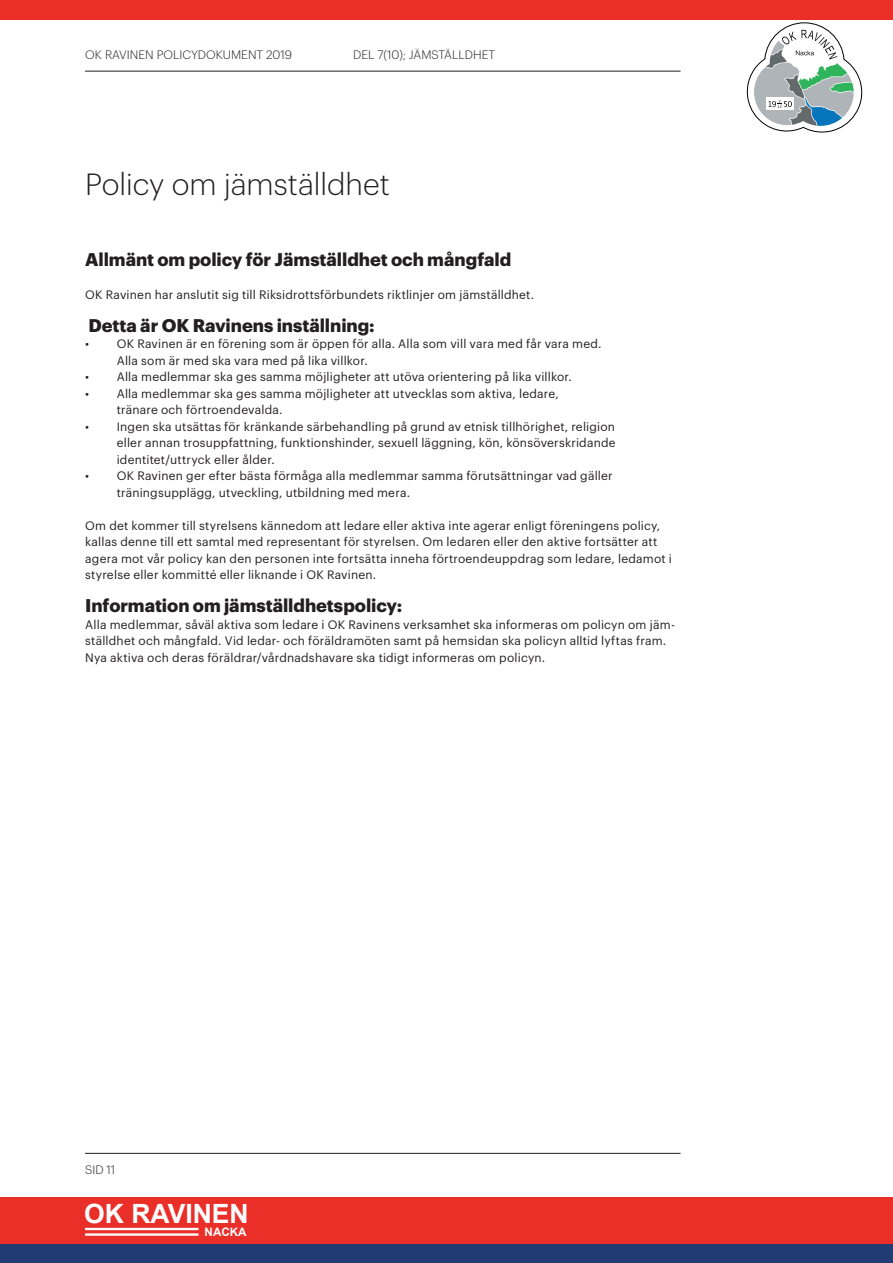
<style>
.page{position:relative;width:893px;height:1263px;background:#fff}
.page>*{position:absolute;margin:0;border:0;box-sizing:border-box;transform-origin:0 0}
.t1{font:300 30px "Graphik";color:#231f20}
.t2{font:700 26.55px "Arial";color:#fff}
.t3{font:700 18px "Graphik";letter-spacing:-.005em;color:#231f20}
.t4{font:12px/16.5px "Graphik";letter-spacing:.015em;color:#231f20}
.t5{font:300 12px "Graphik";color:#231f20}
.t6{font:700 11.7px "Arial";color:#fff}
</style>
<div class="page">
<svg style="left:747px;top:22px;width:115px;height:110px"></svg>
<hr style="left:85px;top:1153px;width:596px;height:1px;background:#231f20">
<hr style="left:85px;top:71px;width:596px;height:1px;background:#231f20">
<div style="left:0;top:1198px;width:893px;height:47px;background:#ea2f29"></div>
<div style="left:0;top:1245px;width:893px;height:18px;background:#213b73"></div>
<div style="left:0;top:0;width:893px;height:19px;background:#ea2f29"></div>
<hr style="left:85px;top:1228px;width:114px;height:2px;background:#fff">
<hr style="left:85px;top:1233px;width:114px;height:3px;background:#fff">
<p class="t5" style="left:85px;top:46px;width:208px">OK RAVINEN POLICYDOKUMENT 2019</p>
<p class="t5" style="left:353px;top:46px;width:143px">DEL 7(10); JÄMSTÄLLDHET</p>
<h1 class="t1" style="left:85px;top:162px;width:306px">Policy om jämställdhet</h1>
<h3 class="t3" style="left:85px;top:245px;width:427px">Allmänt om policy för Jämställdhet och mångfald</h3>
<p class="t4" style="left:85px;top:285px;width:450px">OK Ravinen har anslutit sig till Riksidrottsförbundets riktlinjer om jämställdhet.</p>
<h3 class="t3" style="left:89px;top:311px;width:288px">Detta är OK Ravinens inställning:</h3>
<p class="t4" style="left:117px;top:335px;width:486px;text-indent:-32px">• OK Ravinen är en förening som är öppen för alla. Alla som vill vara med får vara med.<br>Alla som är med ska vara med på lika villkor.</p>
<p class="t4" style="left:85px;top:368px;width:488px">• Alla medlemmar ska ges samma möjligheter att utöva orientering på lika villkor.</p>
<p class="t4" style="left:117px;top:384px;width:444px;text-indent:-32px">• Alla medlemmar ska ges samma möjligheter att utvecklas som aktiva, ledare, tränare och förtroendevalda.</p>
<p class="t4" style="left:117px;top:417px;width:500px;text-align:justify;text-indent:-32px">• Ingen ska utsättas för kränkande särbehandling på grund av etnisk tillhörighet, religion eller annan trosuppfattning, funktionshinder, sexuell läggning, kön, könsöverskridande identitet/uttryck eller ålder.</p>
<p class="t4" style="left:117px;top:467px;width:497px;text-indent:-32px">• OK Ravinen ger efter bästa förmåga alla medlemmar samma förutsättningar vad gäller träningsupplägg, utveckling, utbildning med mera.</p>
<p class="t4" style="left:85px;top:516px;width:588px">Om det kommer till styrelsens kännedom att ledare eller aktiva inte agerar enligt föreningens policy, kallas denne till ett samtal med representant för styrelsen. Om ledaren eller den aktive fortsätter att agera mot vår policy kan den personen inte fortsätta inneha förtroendeuppdrag som ledare, ledamot i styrelse eller kommitté eller liknande i OK Ravinen.</p>
<h3 class="t3" style="left:85px;top:592px;width:318px">Information om jämställdhetspolicy:</h3>
<p class="t4" style="left:85px;top:615px;width:591px">Alla medlemmar, såväl aktiva som ledare i OK Ravinens verksamhet ska informeras om policyn om jäm&shy;ställdhet och mångfald. Vid ledar- och föräldramöten samt på hemsidan ska policyn alltid lyftas fram.<br>Nya aktiva och deras föräldrar/vårdnadshavare ska tidigt informeras om policyn.</p>
<p class="t5" style="left:85px;top:1161px;width:32px">SID 11</p>
<h2 class="t2" style="left:84px;top:1196px;width:166px">OK RAVINEN</h2>
<p class="t6" style="left:205px;top:1224px;width:44px">NACKA</p>
</div>
